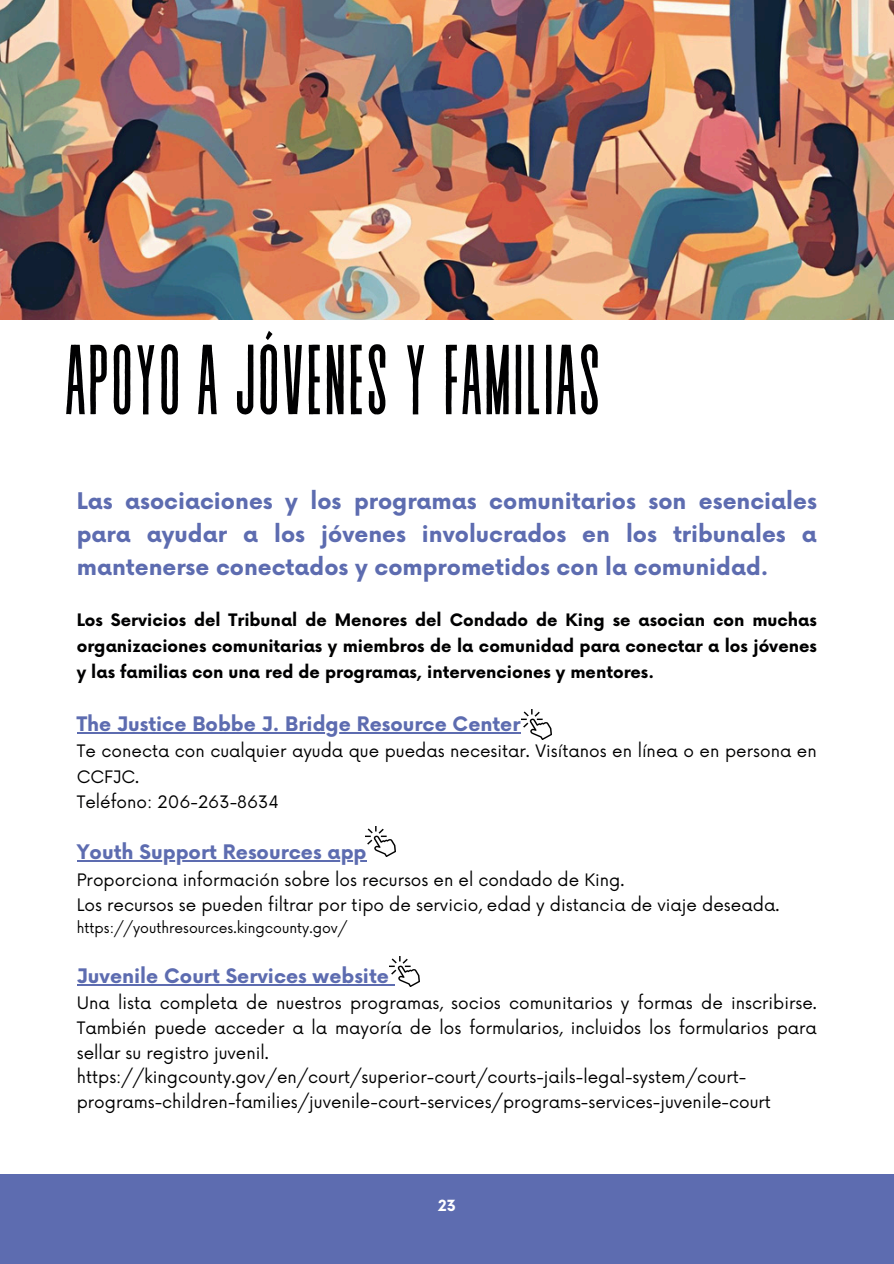
<style>
.page{position:relative;width:894px;height:1264px;background:#fff}
.page>*{position:absolute;margin:0;border:0;box-sizing:border-box;transform-origin:0 0}
.t1{font:99px "Revive 80 Tall";color:#000001}
.t2{font:700 22.35px/32.7px "Now";color:#5d6cb0;text-align:justify}
.t3{font:700 19.5px "Now";color:#5d6cb0}
.t4{font:16.8px/24.8px "Now";color:#000;text-align:justify}
.t5{font:16.8px/24.8px "Now";color:#000001}
.t6{font:700 16.8px/25.8px "Now";color:#000001;text-align:justify}
.t7{font:700 15px "Now";color:#fff}
.t8{font:13.95px "Now";color:#000001}
</style>
<div class="page">
<div style="left:0;top:1174px;width:893px;height:89px;background:#5d6cb0"></div>
<hr style="left:77px;top:732px;width:443px;height:1px;background:#5d6cb0">
<hr style="left:77px;top:860px;width:289px;height:1px;background:#5d6cb0">
<hr style="left:77px;top:984px;width:235px;height:1px;background:#5d6cb0">
<hr style="left:312px;top:984px;width:77px;height:1px;background:#5d6cb0">
<img style="left:0;top:0;width:893px;height:319px">
<img style="left:389px;top:956px;width:31px;height:30px">
<img style="left:521px;top:709px;width:30px;height:30px">
<img style="left:365px;top:826px;width:30px;height:30px">
<p class="t1" style="left:64px;top:329px;width:538px">APOYO A JÓVENES Y FAMILIAS</p>
<p class="t2" style="left:77px;top:486px;width:741px">Las asociaciones y los programas comunitarios son esenciales para ayudar a los jóvenes involucrados en los tribunales a mantenerse conectados y comprometidos con la comunidad.</p>
<h1 class="t6" style="left:77px;top:608px;width:741px">Los Servicios del Tribunal de Menores del Condado de King se asocian con muchas organizaciones comunitarias y miembros de la comunidad para conectar a los jóvenes y las familias con una red de programas, intervenciones y mentores.</h1>
<h2 class="t3" style="left:77px;top:713px;width:445px">The Justice Bobbe J. Bridge Resource Center</h2>
<h3 class="t5" style="left:77px;top:739px;width:741px">Te conecta con cualquier ayuda que puedas necesitar. Visítanos en línea o en persona en</h3>
<p class="t5" style="left:77px;top:765px;width:203px">CCFJC.<br>Teléfono: 206-263-8634</p>
<p class="t3" style="left:77px;top:841px;width:291px">Youth Support Resources app</p>
<p class="t5" style="left:77px;top:868px;width:549px">Proporciona información sobre los recursos en el condado de King.</p>
<p class="t5" style="left:77px;top:893px;width:703px">Los recursos se pueden filtrar por tipo de servicio, edad y distancia de viaje deseada.</p>
<p class="t8" style="left:77px;top:919px;width:272px">https://youthresources.kingcounty.gov/</p>
<p class="t3" style="left:77px;top:965px;width:313px">Juvenile Court Services website</p>
<p class="t4" style="left:77px;top:991px;width:741px">Una lista completa de nuestros programas, socios comunitarios y formas de inscribirse.<br>También puede acceder a la mayoría de los formularios, incluidos los formularios para sellar su registro juvenil.</p>
<p class="t4" style="left:77px;top:1065px;width:695px">https://kingcounty.gov/en/court/superior-court/courts-jails-legal-system/court&shy;programs-children-families/juvenile-court-services/programs-services-juvenile-court</p>
<p class="t7" style="left:438px;top:1197px;width:19px">23</p>
</div>
